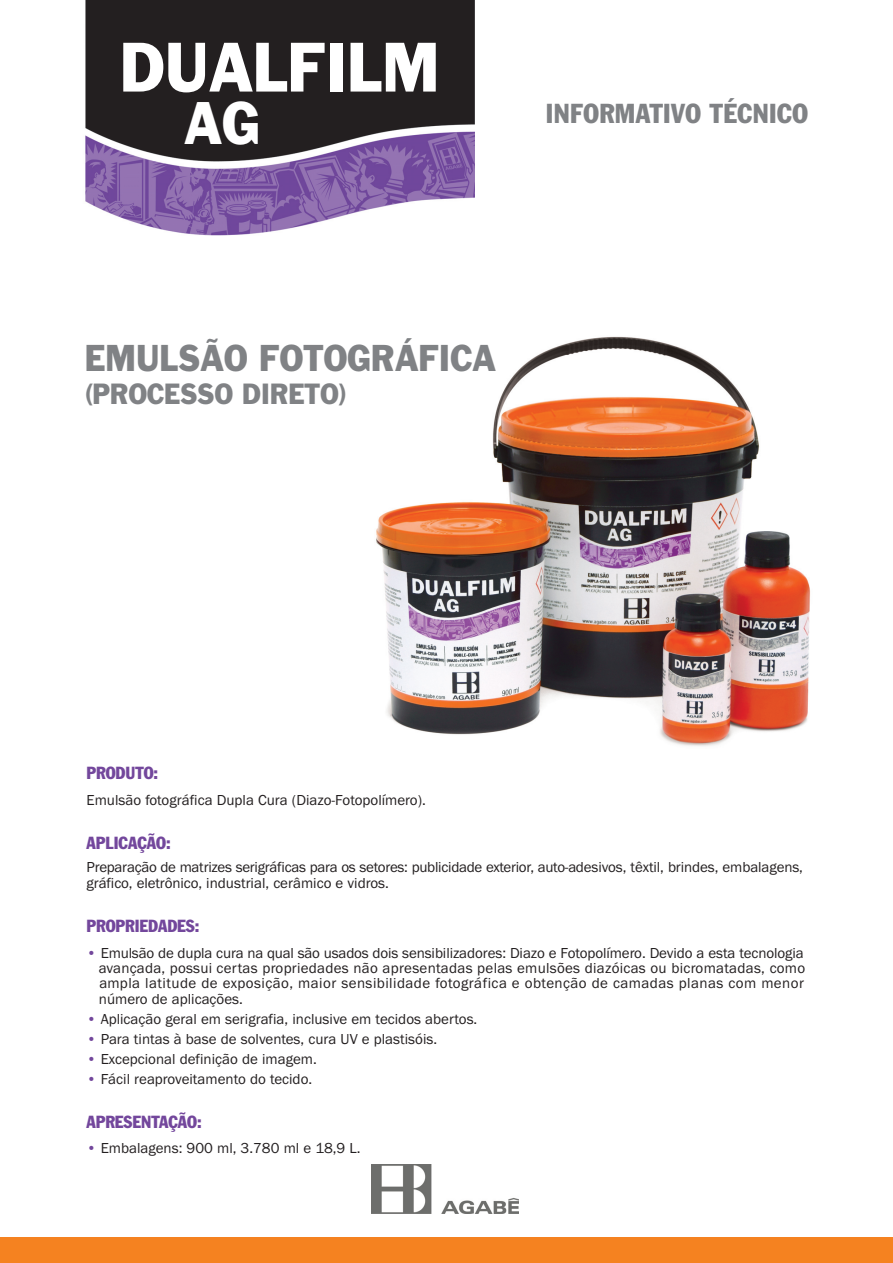
<style>
.page{position:relative;width:893px;height:1263px;background:#fff}
.page>*{position:absolute;margin:0;border:0;box-sizing:border-box;transform-origin:0 0}
.t1{font:64.5px "Franklin Gothic";letter-spacing:-.015em;color:#fff;scale:.9 1}
.t2{font:55.5px "Franklin Gothic";color:#fff;scale:.9 1}
.t3{font:34.5px "Franklin Gothic";letter-spacing:-.015em;color:#808285;scale:.9 1}
.t4{font:condensed 27px "Franklin Gothic";letter-spacing:.015em;color:#808285}
.t5{font:27px "Franklin Gothic";letter-spacing:-.015em;color:#808285;scale:.9 1}
.t6{font:condensed 17.25px "Franklin Gothic";color:#73479c}
.t7{font:15px/15.3px "Franklin Gothic";color:#231f20}
.s1{color:#73479c}
</style>
<div class="page">
<img style="left:376px;top:336px;width:434px;height:410px">
<img style="left:85px;top:0;width:389px;height:236px">
<img style="left:371px;top:1164px;width:147px;height:50px">
<div style="left:0;top:1237px;width:893px;height:26px;background:#f58220"></div>
<h1 class="t1" style="left:120px;top:43px;width:357px">DUALFILM</h1>
<h2 class="t2" style="left:184px;top:102px;width:87px">AG</h2>
<h3 class="t4" style="left:546px;top:104px;width:264px">INFORMATIVO TÉCNICO</h3>
<h3 class="t3" style="left:85px;top:345px;width:459px">EMULSÃO FOTOGRÁFICA</h3>
<h3 class="t5" style="left:85px;top:383px;width:292px">(PROCESSO DIRETO)</h3>
<p class="t6" style="left:87px;top:767px;width:73px">PRODUTO:</p>
<p class="t7" style="left:87px;top:794px;width:341px">Emulsão fotográfica Dupla Cura (Diazo-Fotopolímero).</p>
<p class="t6" style="left:87px;top:837px;width:86px">APLICAÇÃO:</p>
<p class="t7" style="left:87px;top:861px;width:718px">Preparação de matrizes serigráficas para os setores: publicidade exterior, auto-adesivos, têxtil, brindes, embalagens, gráfico, eletrônico, industrial, cerâmico e vidros.</p>
<p class="t6" style="left:87px;top:919px;width:114px">PROPRIEDADES:</p>
<p class="t7" style="left:99px;top:946px;width:708px;text-align:justify;text-indent:-12px"><span class="s1">•</span> Emulsão de dupla cura na qual são usados dois sensibilizadores: Diazo e Fotopolímero. Devido a esta tecnologia avançada, possui certas propriedades não apresentadas pelas emulsões diazóicas ou bicromatadas, como ampla latitude de exposição, maior sensibilidade fotográfica e obtenção de camadas planas com menor número de aplicações.</p>
<p class="t7" style="left:87px;top:1012px;width:392px"><span class="s1">•</span> Aplicação geral em serigrafia, inclusive em tecidos abertos.</p>
<p class="t7" style="left:87px;top:1032px;width:352px"><span class="s1">•</span> Para tintas à base de solventes, cura UV e plastisóis.</p>
<p class="t7" style="left:87px;top:1052px;width:232px"><span class="s1">•</span> Excepcional definição de imagem.</p>
<p class="t7" style="left:87px;top:1073px;width:227px"><span class="s1">•</span> Fácil reaproveitamento do tecido.</p>
<p class="t6" style="left:87px;top:1116px;width:117px">APRESENTAÇÃO:</p>
<p class="t7" style="left:87px;top:1141px;width:276px"><span class="s1">•</span> Embalagens: 900 ml, 3.780 ml e 18,9 L.</p>
</div>
